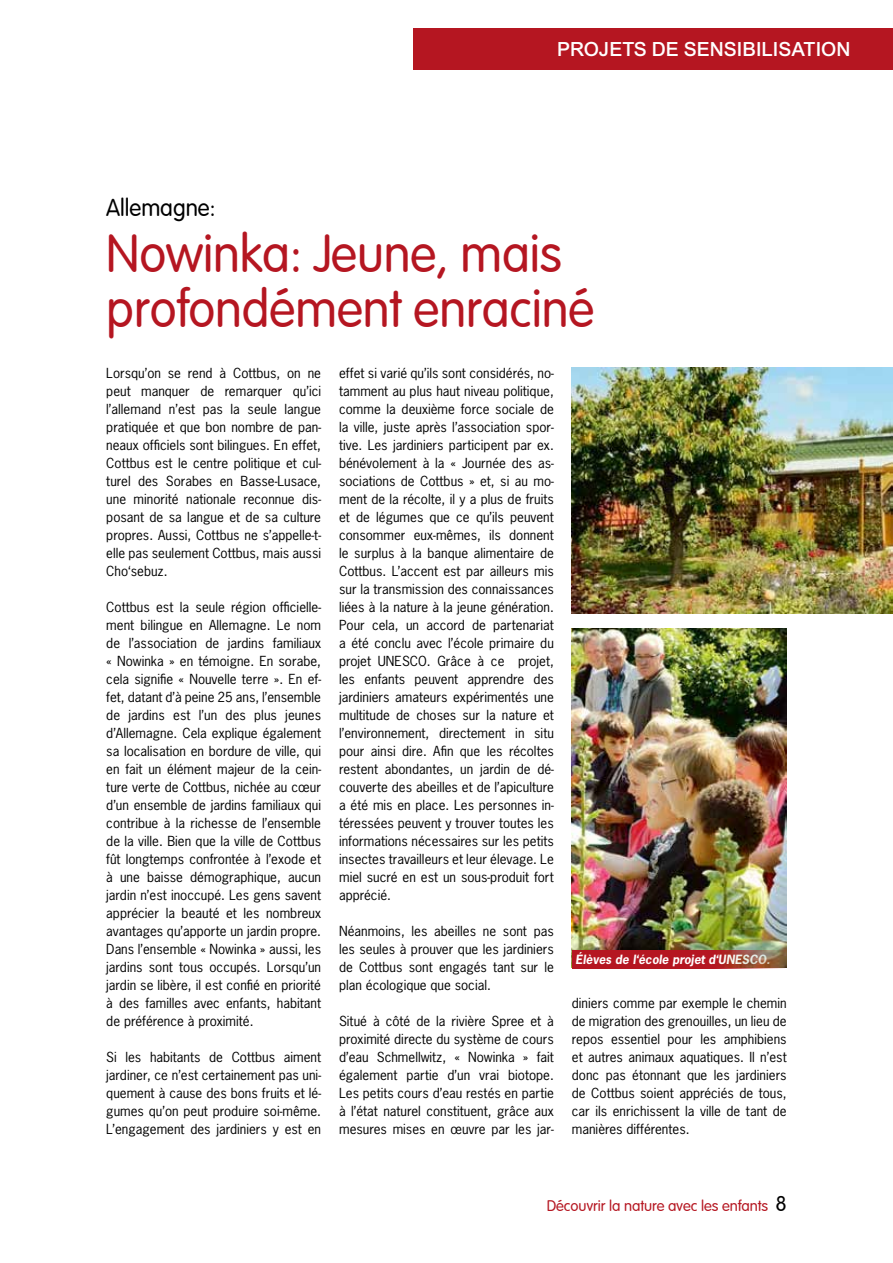
<style>
.page{position:relative;width:893px;height:1263px;background:#fff}
.page>*{position:absolute;margin:0;border:0;box-sizing:border-box;transform-origin:0 0}
.t1{font:52.5px/55.5px "Vogue Plain";color:#b51621;scale:.95 1}
.t2{font:24px "Vogue Plain";color:#000;scale:.95 1}
.t3{font:21px "Arial Bld";color:#fff}
.t4{font:15px "Vogue Plain";color:#b51621}
.t5{font:13.05px/18px "News Gothic Std";color:#000;text-align:justify}
.t6{font:italic 700 12px "News Gothic Std";color:#fff}
.s1{font-size:21px;color:#000}
</style>
<div class="page">
<div style="left:414px;top:28px;width:479px;height:42px;background:#b51621"></div>
<img style="left:572px;top:367px;width:321px;height:246px">
<img style="left:572px;top:628px;width:215px;height:340px">
<svg style="left:572px;top:950px;width:212px;height:18px;background:#ac2829"></svg>
<h3 class="t3" style="left:557px;top:35px;width:295px">PROJETS DE SENSIBILISATION</h3>
<h2 class="t2" style="left:106px;top:194px;width:116px">Allemagne:</h2>
<h1 class="t1" style="left:106px;top:226px;width:515px">Nowinka: Jeune, mais profondément enraciné</h1>
<p class="t5" style="left:106px;top:364px;width:216px">Lorsqu’on se rend à Cottbus, on ne peut manquer de remarquer qu’ici l’allemand n’est pas la seule langue pratiquée et que bon nombre de pan&shy;neaux officiels sont bilingues. En effet, Cottbus est le centre politique et cul&shy;turel des Sorabes en Basse-Lusace, une minorité nationale reconnue dis&shy;posant de sa langue et de sa culture propres. Aussi, Cottbus ne s’appelle-t&shy;elle pas seulement Cottbus, mais aussi Cho‘sebuz.</p>
<p class="t5" style="left:106px;top:598px;width:216px">Cottbus est la seule région officielle&shy;ment bilingue en Allemagne. Le nom de l’association de jardins familiaux « Nowinka » en témoigne. En sorabe, cela signifie « Nouvelle terre ». En ef&shy;fet, datant d’à peine 25 ans, l’ensemble de jardins est l’un des plus jeunes d’Allemagne. Cela explique également sa localisation en bordure de ville, qui en fait un élément majeur de la cein&shy;ture verte de Cottbus, nichée au cœur d’un ensemble de jardins familiaux qui contribue à la richesse de l’ensemble de la ville. Bien que la ville de Cottbus fût longtemps confrontée à l’exode et à une baisse démographique, aucun jardin n’est inoccupé. Les gens savent apprécier la beauté et les nombreux avantages qu’apporte un jardin propre.<br>Dans l’ensemble « Nowinka » aussi, les jardins sont tous occupés. Lorsqu’un jardin se libère, il est confié en priorité à des familles avec enfants, habitant de préférence à proximité.</p>
<p class="t5" style="left:106px;top:1048px;width:216px">Si les habitants de Cottbus aiment jardiner, ce n’est certainement pas uni&shy;quement à cause des bons fruits et lé&shy;gumes qu’on peut produire soi-même.<br>L’engagement des jardiniers y est en</p>
<p class="t5" style="left:339px;top:364px;width:216px">effet si varié qu’ils sont considérés, no&shy;tamment au plus haut niveau politique, comme la deuxième force sociale de la ville, juste après l’association spor&shy;tive. Les jardiniers participent par ex. bénévolement à la « Journée des as&shy;sociations de Cottbus » et, si au mo&shy;ment de la récolte, il y a plus de fruits et de légumes que ce qu’ils peuvent consommer eux-mêmes, ils donnent le surplus à la banque alimentaire de Cottbus. L’accent est par ailleurs mis sur la transmission des connaissances liées à la nature à la jeune génération.<br>Pour cela, un accord de partenariat a été conclu avec l’école primaire du projet UNESCO. Grâce à ce projet, les enfants peuvent apprendre des jardiniers amateurs expérimentés une multitude de choses sur la nature et l’environnement, directement in situ pour ainsi dire. Afin que les récoltes restent abondantes, un jardin de dé&shy;couverte des abeilles et de l’apiculture a été mis en place. Les personnes in&shy;téressées peuvent y trouver toutes les informations nécessaires sur les petits insectes travailleurs et leur élevage. Le miel sucré en est un sous-produit fort apprécié.</p>
<p class="t5" style="left:339px;top:922px;width:216px">Néanmoins, les abeilles ne sont pas les seules à prouver que les jardiniers de Cottbus sont engagés tant sur le plan écologique que social.</p>
<p class="t5" style="left:339px;top:1012px;width:216px">Situé à côté de la rivière Spree et à proximité directe du système de cours d’eau Schmellwitz, « Nowinka » fait également partie d’un vrai biotope.<br>Les petits cours d’eau restés en partie à l’état naturel constituent, grâce aux mesures mises en œuvre par les jar-</p>
<p class="t6" style="left:576px;top:951px;width:196px">Élèves de l‘école projet d‘UNESCO.</p>
<p class="t5" style="left:572px;top:994px;width:216px">diniers comme par exemple le chemin de migration des grenouilles, un lieu de repos essentiel pour les amphibiens et autres animaux aquatiques. Il n’est donc pas étonnant que les jardiniers de Cottbus soient appréciés de tous, car ils enrichissent la ville de tant de manières différentes.</p>
<p class="t4" style="left:547px;top:1197px;width:241px">Découvrir la nature avec les enfants <span class="s1">8</span></p>
</div>
